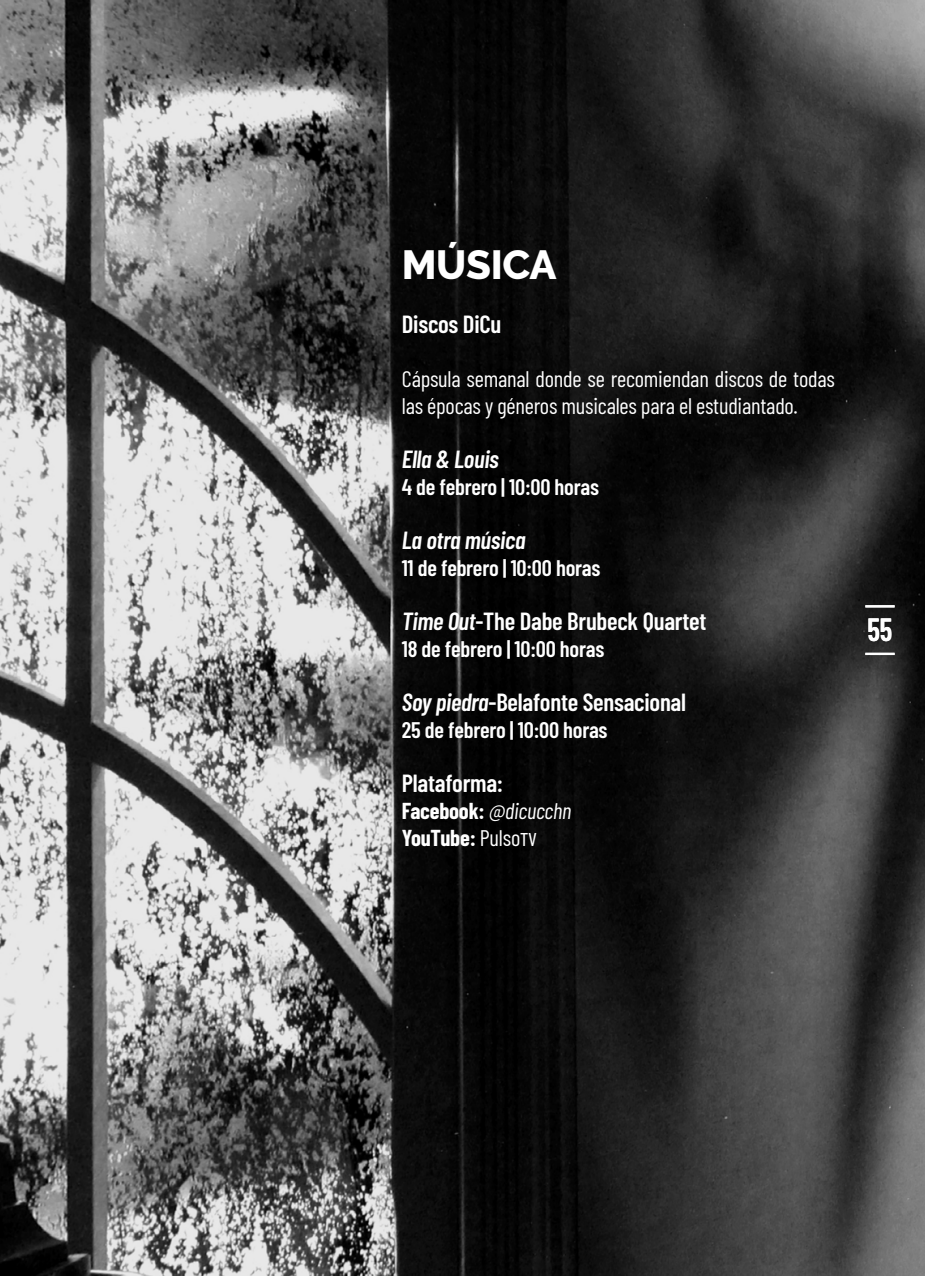
<style>
.page{position:relative;width:925px;height:1276px;background:#fff}
.page>*{position:absolute;margin:0;border:0;box-sizing:border-box;transform-origin:0 0}
.t1{font:800 40.5px "Raleway";letter-spacing:-.01em;color:#fff}
.t2{font:600 32.18px "Barlow Condensed";color:#fff;scale:.91 1}
.t3{font:600 24.75px "Barlow Condensed";letter-spacing:-.01em;color:#fff}
.t4{font:italic 600 24.75px "Barlow Condensed";letter-spacing:-.01em;color:#fff}
.t5{font:22.5px/27px "Barlow Condensed";letter-spacing:-.01em;color:#fff}
.t6{font:600 22.5px "Barlow Condensed";letter-spacing:-.01em;color:#fff}
.t7{font:700 22.5px/27px "Barlow Condensed";letter-spacing:-.01em;color:#fff}
.s1{font-style:italic}
.s2{font-weight:400;font-style:italic}
.s3{font-weight:400}
</style>
<div class="page">
<img style="left:0;top:0;width:925px;height:1276px">
<hr style="left:865px;top:605px;width:29px;height:2px;background:#fff">
<hr style="left:865px;top:653px;width:29px;height:2px;background:#fff">
<h1 class="t1" style="left:402px;top:242px;width:156px">MÚSICA</h1>
<p class="t3" style="left:402px;top:306px;width:101px">Discos DiCu</p>
<p class="t5" style="left:402px;top:364px;width:434px">Cápsula semanal donde se recomiendan discos de todas las épocas y géneros musicales para el estudiantado.</p>
<p class="t4" style="left:402px;top:441px;width:98px">Ella &amp; Louis</p>
<p class="t6" style="left:402px;top:471px;width:199px">4 de febrero | 10:00 horas</p>
<p class="t4" style="left:402px;top:522px;width:125px">La otra música</p>
<p class="t6" style="left:402px;top:552px;width:200px">11 de febrero | 10:00 horas</p>
<p class="t3" style="left:402px;top:603px;width:306px"><span class="s1">Time Out</span>-The Dabe Brubeck Quartet</p>
<p class="t6" style="left:402px;top:633px;width:204px">18 de febrero | 10:00 horas</p>
<p class="t3" style="left:402px;top:684px;width:286px"><span class="s1">Soy piedra</span>-Belafonte Sensacional</p>
<p class="t6" style="left:402px;top:714px;width:207px">25 de febrero | 10:00 horas</p>
<p class="t3" style="left:402px;top:765px;width:103px">Plataforma:</p>
<p class="t7" style="left:402px;top:796px;width:171px">Facebook: <span class="s2">@dicucchn<br></span>YouTube: <span class="s3">Pulsotv</span></p>
<h2 class="t2" style="left:867px;top:607px;width:29px">55</h2>
</div>
